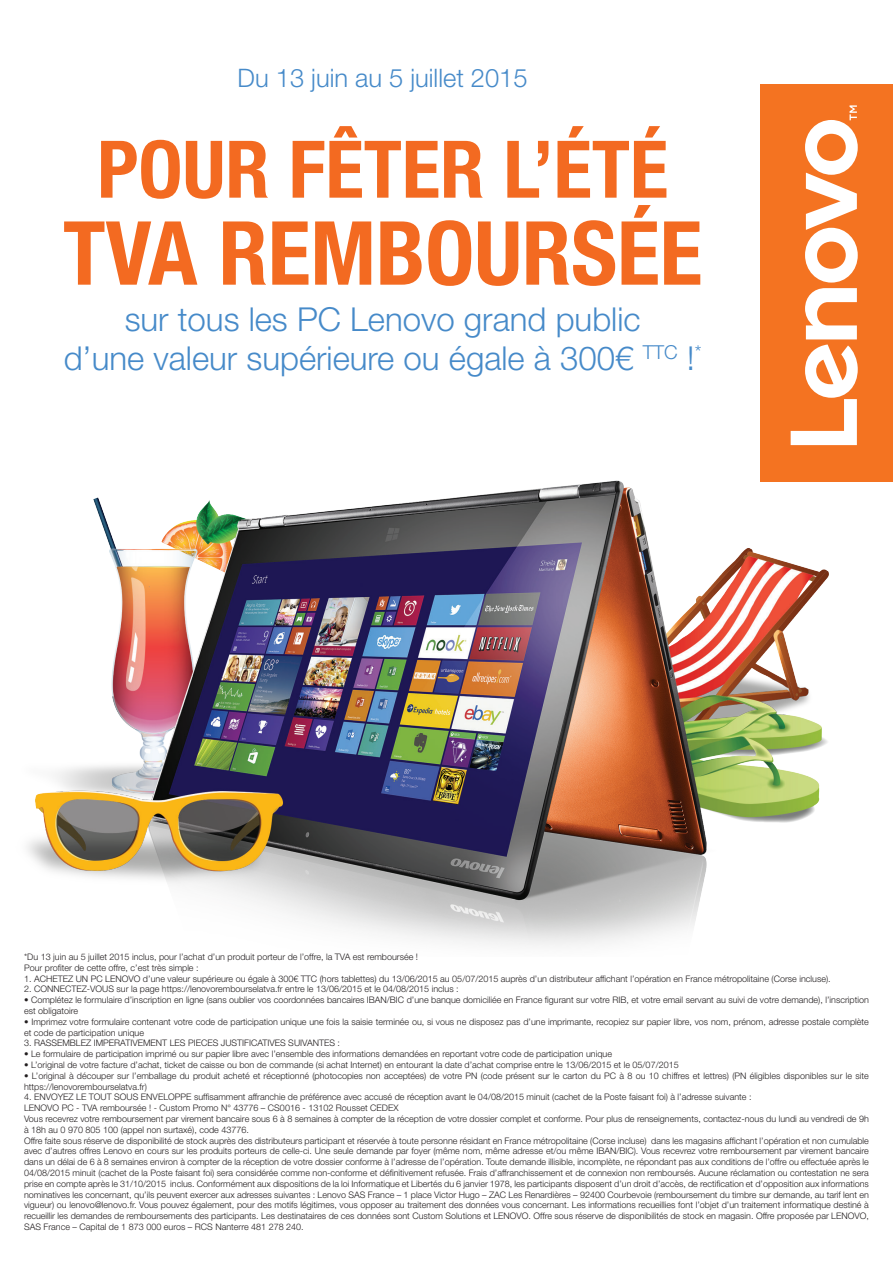
<style>
.page{position:relative;width:893px;height:1263px;background:#fff}
.page>*{position:absolute;margin:0;border:0;box-sizing:border-box;transform-origin:0 0}
.t1{font:700 condensed 88.5px "Helvetica Neue LT Std";color:#f36a21}
.t2{font:700 condensed 79.5px "Helvetica Neue LT Std";color:#f36a21}
.t3{font:300 33px/39.6px "Helvetica Neue LT Std";color:#468ac9;text-align:center}
.t4{font:300 25.5px "Helvetica Neue LT Std";color:#468ac9}
.t5{font:300 9px/10.8px "Helvetica Neue LT Std";color:#231f20}
</style>
<div class="page">
<img style="left:27px;top:480px;width:802px;height:466px">
<div style="left:760px;top:85px;width:133px;height:397px;background:#f47321"></div>
<svg style="left:791px;top:105px;width:67px;height:340px"></svg>
<h3 class="t4" style="left:238px;top:63px;width:292px">Du 13 juin au 5 juillet 2015</h3>
<h2 class="t2" style="left:97px;top:121px;width:573px">POUR FÊTER L’ÉTÉ</h2>
<h1 class="t1" style="left:63px;top:200px;width:641px">TVA REMBOURSÉE</h1>
<h3 class="t3" style="left:64px;top:299px;width:639px">sur tous les PC Lenovo grand public<br>d’une valeur supérieure ou égale à 300€ <sup>TTC</sup> !<sup>*</sup></h3>
<p class="t5" style="left:24px;top:951px;width:395px">*Du 13 juin au 5 juillet 2015 inclus, pour l’achat d’un produit porteur de l’offre, la TVA est remboursée !<br>Pour profiter de cette offre, c’est très simple :</p>
<p class="t5" style="left:24px;top:973px;width:808px">1. ACHETEZ UN PC LENOVO d’une valeur supérieure ou égale à 300€ TTC (hors tablettes) du 13/06/2015 au 05/07/2015 auprès d’un distributeur affichant l’opération en France métropolitaine (Corse incluse).</p>
<p class="t5" style="left:24px;top:984px;width:436px">2. CONNECTEZ-VOUS sur la page https://lenovorembourselatva.fr entre le 13/06/2015 et le 04/08/2015 inclus :</p>
<p class="t5" style="left:24px;top:994px;width:846px">• Complétez le formulaire d’inscription en ligne (sans oublier vos coordonnées bancaires IBAN/BIC d’une banque domiciliée en France figurant sur votre RIB, et votre email servant au suivi de votre demande), l’inscription est obligatoire</p>
<p class="t5" style="left:24px;top:1016px;width:846px">• Imprimez votre formulaire contenant votre code de participation unique une fois la saisie terminée ou, si vous ne disposez pas d’une imprimante, recopiez sur papier libre, vos nom, prénom, adresse postale complète et code de participation unique</p>
<p class="t5" style="left:24px;top:1038px;width:317px">3. RASSEMBLEZ IMPERATIVEMENT LES PIECES JUSTIFICATIVES SUIVANTES :</p>
<p class="t5" style="left:24px;top:1048px;width:589px">• Le formulaire de participation imprimé ou sur papier libre avec l’ensemble des informations demandées en reportant votre code de participation unique</p>
<p class="t5" style="left:24px;top:1059px;width:656px">• L’original de votre facture d’achat, ticket de caisse ou bon de commande (si achat Internet) en entourant la date d’achat comprise entre le 13/06/2015 et le 05/07/2015</p>
<p class="t5" style="left:24px;top:1070px;width:846px">• L’original à découper sur l’emballage du produit acheté et réceptionné (photocopies non acceptées) de votre PN (code présent sur le carton du PC à 8 ou 10 chiffres et lettres) (PN éligibles disponibles sur le site https://lenovorembourselatva.fr)</p>
<p class="t5" style="left:24px;top:1092px;width:846px">4. ENVOYEZ LE TOUT SOUS ENVELOPPE suffisamment affranchie de préférence avec accusé de réception avant le 04/08/2015 minuit (cachet de la Poste faisant foi) à l’adresse suivante :<br>LENOVO PC - TVA remboursée ! - Custom Promo N° 43776 – CS0016 - 13102 Rousset CEDEX<br>Vous recevrez votre remboursement par virement bancaire sous 6 à 8 semaines à compter de la réception de votre dossier complet et conforme. Pour plus de renseignements, contactez-nous du lundi au vendredi de 9h à 18h au 0 970 805 100 (appel non surtaxé), code 43776.<br>Offre faite sous réserve de disponibilité de stock auprès des distributeurs participant et réservée à toute personne résidant en France métropolitaine (Corse incluse) dans les magasins affichant l’opération et non cumulable avec d’autres offres Lenovo en cours sur les produits porteurs de celle-ci. Une seule demande par foyer (même nom, même adresse et/ou même IBAN/BIC). Vous recevrez votre remboursement par virement bancaire dans un délai de 6 à 8 semaines environ à compter de la réception de votre dossier conforme à l’adresse de l’opération. Toute demande illisible, incomplète, ne répondant pas aux conditions de l’offre ou effectuée après le 04/08/2015 minuit (cachet de la Poste faisant foi) sera considérée comme non-conforme et définitivement refusée. Frais d’affranchissement et de connexion non remboursés. Aucune réclamation ou contestation ne sera prise en compte après le 31/10/2015 inclus. Conformément aux dispositions de la loi Informatique et Libertés du 6 janvier 1978, les participants disposent d’un droit d’accès, de rectification et d’opposition aux informations nominatives les concernant, qu’ils peuvent exercer aux adresses suivantes : Lenovo SAS France – 1 place Victor Hugo – ZAC Les Renardières – 92400 Courbevoie (remboursement du timbre sur demande, au tarif lent en vigueur) ou lenovo@lenovo.fr. Vous pouvez également, pour des motifs légitimes, vous opposer au traitement des données vous concernant. Les informations recueillies font l’objet d’un traitement informatique destiné à recueillir les demandes de remboursements des participants. Les destinataires de ces données sont Custom Solutions et LENOVO. Offre sous réserve de disponibilités de stock en magasin. Offre proposée par LENOVO, SAS France – Capital de 1 873 000 euros – RCS Nanterre 481 278 240.</p>
</div>
